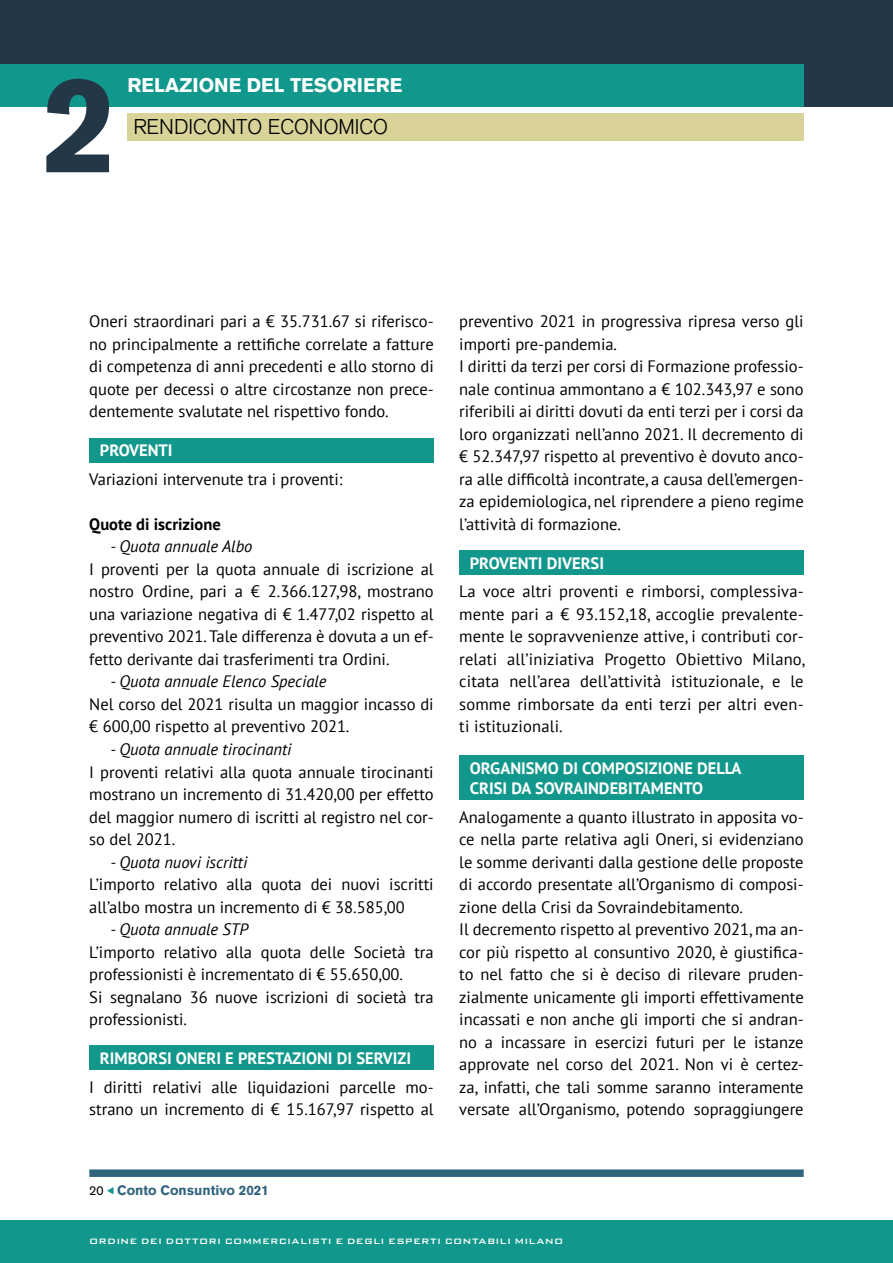
<style>
.page{position:relative;width:893px;height:1263px;background:#fff}
.page>*{position:absolute;margin:0;border:0;box-sizing:border-box;transform-origin:0 0}
.t1{font:300 21px "Akzidenz Grotesk";color:#000}
.t2{font:900 19.5px "Akzidenz Grotesk";color:#fff}
.TESTO_PIANO_GENERALE{font:16.5px/22.5px "PT Sans";color:#000;text-align:justify}
.TESTO_PIANO_GENERALE-2{font:700 16.5px/19.8px "PT Sans";color:#fff}
.TESTO_PIANO_GENERALE-3{font:italic 16.5px "PT Sans";color:#000}
.TESTO_PIANO_GENERALE-4{font:700 16.5px "PT Sans";color:#000}
.t3{font:900 13.5px "Akzidenz Grotesk";color:#30647e}
.t4{font:500 10.5px "Bank Gothic BT";letter-spacing:.015em;color:#fff}
.s1{font-weight:400;font-size:12.75px;color:#000}
</style>
<div class="page">
<div style="left:0;top:0;width:893px;height:106px;background:#233746"></div>
<div style="left:0;top:64px;width:804px;height:42px;background:#11978b"></div>
<div style="left:89px;top:1169px;width:715px;height:8px;background:#30647e"></div>
<svg style="left:107px;top:1187px;width:7px;height:7px"></svg>
<div style="left:0;top:1220px;width:893px;height:43px;background:#11978b"></div>
<svg style="left:46px;top:79px;width:63px;height:93px"></svg>
<div style="left:89px;top:438px;width:345px;height:24px;background:#11978b"></div>
<div style="left:89px;top:1046px;width:345px;height:24px;background:#11978b"></div>
<div style="left:459px;top:551px;width:345px;height:24px;background:#11978b"></div>
<div style="left:459px;top:756px;width:345px;height:44px;background:#11978b"></div>
<div style="left:128px;top:113px;width:676px;height:27px;background:#d9d39a"></div>
<p class="t2" style="left:128px;top:73px;width:276px">RELAZIONE DEL TESORIERE</p>
<p class="t1" style="left:134px;top:114px;width:255px">RENDICONTO ECONOMICO</p>
<p class="TESTO_PIANO_GENERALE" style="left:89px;top:310px;width:346px">Oneri straordinari pari a € 35.731.67 si riferisco&shy;no principalmente a rettifiche correlate a fatture di competenza di anni precedenti e allo storno di quote per decessi o altre circostanze non prece&shy;dentemente svalutate nel rispettivo fondo.</p>
<p class="TESTO_PIANO_GENERALE-2" style="left:100px;top:440px;width:74px">PROVENTI</p>
<p class="TESTO_PIANO_GENERALE" style="left:89px;top:467px;width:255px">Variazioni intervenute tra i proventi:</p>
<p class="TESTO_PIANO_GENERALE-4" style="left:89px;top:513px;width:133px">Quote di iscrizione</p>
<p class="TESTO_PIANO_GENERALE-3" style="left:111px;top:536px;width:143px">- Quota annuale Albo</p>
<p class="TESTO_PIANO_GENERALE" style="left:89px;top:557px;width:346px">I proventi per la quota annuale di iscrizione al nostro Ordine, pari a € 2.366.127,98, mostrano una variazione negativa di € 1.477,02 rispetto al preventivo 2021. Tale differenza è dovuta a un ef&shy;fetto derivante dai trasferimenti tra Ordini.</p>
<p class="TESTO_PIANO_GENERALE-3" style="left:111px;top:671px;width:217px">- Quota annuale Elenco Speciale</p>
<p class="TESTO_PIANO_GENERALE" style="left:89px;top:692px;width:346px">Nel corso del 2021 risulta un maggior incasso di € 600,00 rispetto al preventivo 2021.</p>
<p class="TESTO_PIANO_GENERALE-3" style="left:111px;top:739px;width:182px">- Quota annuale tirocinanti</p>
<p class="TESTO_PIANO_GENERALE" style="left:89px;top:760px;width:346px">I proventi relativi alla quota annuale tirocinanti mostrano un incremento di 31.420,00 per effetto del maggior numero di iscritti al registro nel cor&shy;so del 2021.</p>
<p class="TESTO_PIANO_GENERALE-3" style="left:111px;top:851px;width:138px">- Quota nuovi iscritti</p>
<p class="TESTO_PIANO_GENERALE" style="left:89px;top:872px;width:346px">L’importo relativo alla quota dei nuovi iscritti all’albo mostra un incremento di € 38.585,00</p>
<p class="TESTO_PIANO_GENERALE-3" style="left:111px;top:919px;width:139px">- Quota annuale STP</p>
<p class="TESTO_PIANO_GENERALE" style="left:89px;top:940px;width:346px">L’importo relativo alla quota delle Società tra professionisti è incrementato di € 55.650,00.</p>
<p class="TESTO_PIANO_GENERALE" style="left:89px;top:985px;width:346px">Si segnalano 36 nuove iscrizioni di società tra professionisti.</p>
<p class="TESTO_PIANO_GENERALE-2" style="left:100px;top:1047px;width:313px">RIMBORSI ONERI E PRESTAZIONI DI SERVIZI</p>
<p class="TESTO_PIANO_GENERALE" style="left:89px;top:1075px;width:346px">I diritti relativi alle liquidazioni parcelle mo&shy;strano un incremento di € 15.167,97 rispetto al</p>
<p class="TESTO_PIANO_GENERALE" style="left:459px;top:310px;width:346px">preventivo 2021 in progressiva ripresa verso gli importi pre-pandemia.</p>
<p class="TESTO_PIANO_GENERALE" style="left:459px;top:355px;width:346px">I diritti da terzi per corsi di Formazione professio&shy;nale continua ammontano a € 102.343,97 e sono riferibili ai diritti dovuti da enti terzi per i corsi da loro organizzati nell’anno 2021. Il decremento di € 52.347,97 rispetto al preventivo è dovuto anco&shy;ra alle difficoltà incontrate, a causa dell’emergen&shy;za epidemiologica, nel riprendere a pieno regime l’attività di formazione.</p>
<p class="TESTO_PIANO_GENERALE-2" style="left:470px;top:552px;width:136px">PROVENTI DIVERSI</p>
<p class="TESTO_PIANO_GENERALE" style="left:459px;top:580px;width:347px">La voce altri proventi e rimborsi, complessiva&shy;mente pari a € 93.152,18, accoglie prevalente&shy;mente le sopravvenienze attive, i contributi cor&shy;relati all’iniziativa Progetto Obiettivo Milano, citata nell’area dell’attività istituzionale, e le somme rimborsate da enti terzi per altri even&shy;ti istituzionali.</p>
<p class="TESTO_PIANO_GENERALE-2" style="left:470px;top:758px;width:273px">ORGANISMO DI COMPOSIZIONE DELLA<br>CRISI DA SOVRAINDEBITAMENTO</p>
<p class="TESTO_PIANO_GENERALE" style="left:459px;top:805px;width:346px">Analogamente a quanto illustrato in apposita vo&shy;ce nella parte relativa agli Oneri, si evidenziano le somme derivanti dalla gestione delle proposte di accordo presentate all’Organismo di composi&shy;zione della Crisi da Sovraindebitamento.</p>
<p class="TESTO_PIANO_GENERALE" style="left:459px;top:917px;width:346px">Il decremento rispetto al preventivo 2021, ma an&shy;cor più rispetto al consuntivo 2020, è giustifica&shy;to nel fatto che si è deciso di rilevare pruden&shy;zialmente unicamente gli importi effettivamente incassati e non anche gli importi che si andran&shy;no a incassare in esercizi futuri per le istanze approvate nel corso del 2021. Non vi è certez&shy;za, infatti, che tali somme saranno interamente versate all’Organismo, potendo sopraggiungere</p>
<p class="t3" style="left:89px;top:1182px;width:181px"><span class="s1">20</span> Conto Consuntivo 2021</p>
<p class="t4" style="left:89px;top:1236px;width:475px">ORDINE DEI DOTTORI COMMERCIALISTI E DEGLI ESPERTI CONTABILI MILANO</p>
</div>
